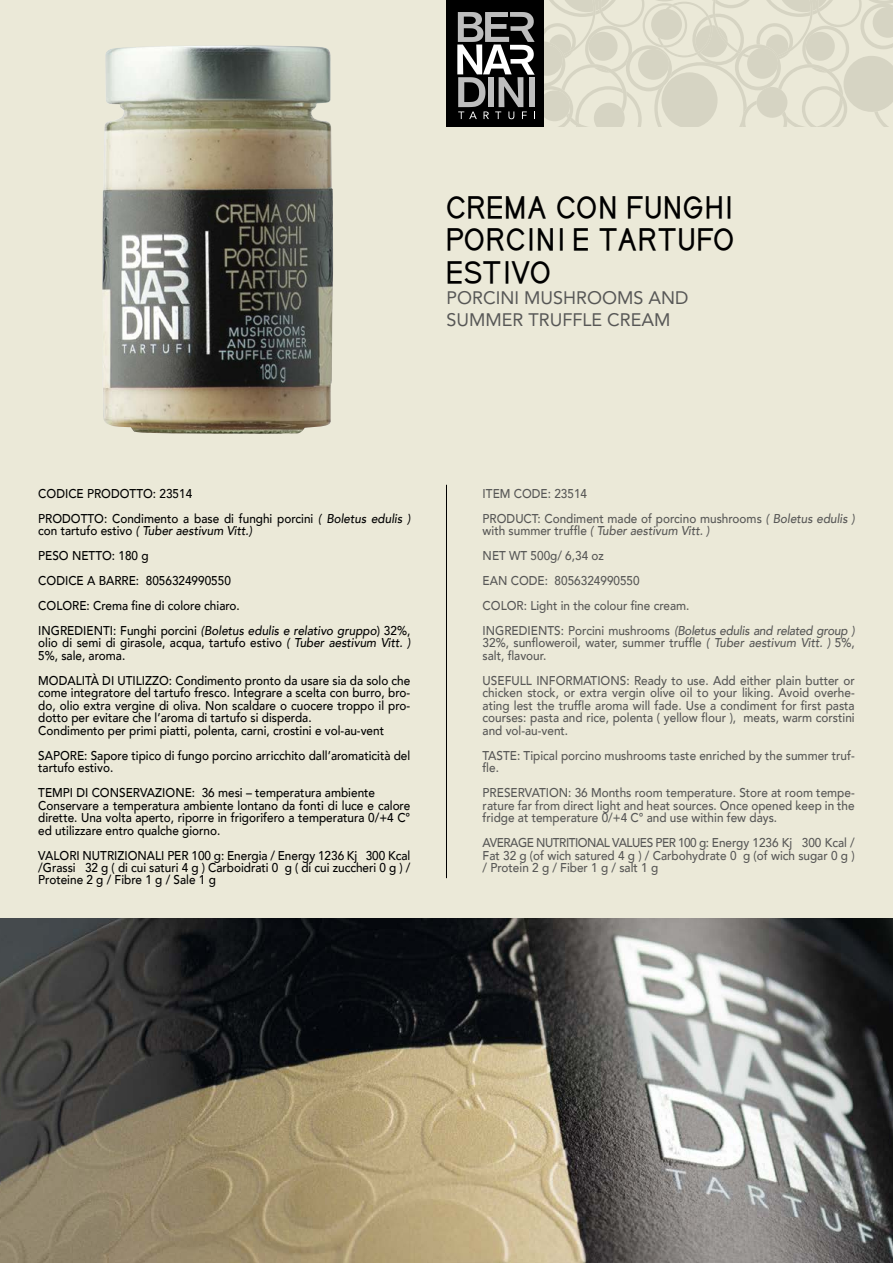
<style>
.page{position:relative;width:893px;height:1263px;background:#ebe9d8}
.page>*{position:absolute;margin:0;border:0;box-sizing:border-box;transform-origin:0 0}
.t1{font:700 27px/32.4px "Kirvy";color:#000}
.t2{font:18px/21.6px "Avenir";color:#575756}
.t3{font:500 12.75px/12.5px "Avenir";color:#000;scale:.92 1}
.t4{font:500 12.75px/12.5px "Avenir";color:#575756;scale:.92 1}
.s1{font-style:italic}
</style>
<div class="page">
<img style="left:0;top:918px;width:893px;height:345px">
<div style="left:446px;top:0;width:98px;height:127px;background:#000"></div>
<svg style="left:457px;top:0;width:436px;height:127px"></svg>
<hr style="left:446px;top:485px;width:1px;height:393px;background:#000">
<img style="left:102px;top:45px;width:231px;height:389px">
<h1 class="t1" style="left:446px;top:191px;width:291px">CREMA CON FUNGHI<br>PORCINI E TARTUFO<br>ESTIVO</h1>
<h2 class="t2" style="left:446px;top:287px;width:244px">PORCINI MUSHROOMS AND<br>SUMMER TRUFFLE CREAM</h2>
<p class="t3" style="left:38px;top:480px;width:406px;line-height:24.9px">CODICE PRODOTTO: 23514<br>PRODOTTO: Condimento a base di funghi porcini <span class="s1">( Boletus edulis )</span></p>
<p class="t3" style="left:38px;top:517px;width:406px;line-height:24.9px">con tartufo estivo <span class="s1">( Tuber aestivum Vitt.)<br></span>PESO NETTO: 180 g<br>CODICE A BARRE: 8056324990550<br>COLORE: Crema fine di colore chiaro.<br>INGREDIENTI: Funghi porcini <span class="s1">(Boletus edulis e relativo gruppo</span>) 32%,</p>
<p class="t3" style="left:38px;top:636px;width:406px">olio di semi di girasole, acqua, tartufo estivo <span class="s1">( Tuber aestivum Vitt. )<br></span>5%, sale, aroma.</p>
<p class="t3" style="left:38px;top:673px;width:406px">MODALITÀ DI UTILIZZO: Condimento pronto da usare sia da solo che come integratore del tartufo fresco. Integrare a scelta con burro, bro&shy;do, olio extra vergine di oliva. Non scaldare o cuocere troppo il pro&shy;dotto per evitare che l’aroma di tartufo si disperda.<br>Condimento per primi piatti, polenta, carni, crostini e vol-au-vent</p>
<p class="t3" style="left:38px;top:748px;width:406px">SAPORE: Sapore tipico di fungo porcino arricchito dall’aromaticità del tartufo estivo.</p>
<p class="t3" style="left:38px;top:786px;width:406px">TEMPI DI CONSERVAZIONE: 36 mesi – temperatura ambiente Conservare a temperatura ambiente lontano da fonti di luce e calore dirette. Una volta aperto, riporre in frigorifero a temperatura 0/+4 C° ed utilizzare entro qualche giorno.</p>
<p class="t3" style="left:38px;top:848px;width:406px;text-align:justify">VALORI NUTRIZIONALI PER 100 g: Energia / Energy 1236 Kj 300 Kcal /Grassi 32 g ( di cui saturi 4 g ) Carboidrati 0 g ( di cui zuccheri 0 g ) / Proteine 2 g / Fibre 1 g / Sale 1 g</p>
<p class="t4" style="left:483px;top:480px;width:406px;line-height:24.9px">ITEM CODE: 23514<br>PRODUCT: Condiment made of porcino mushrooms <span class="s1">( Boletus edulis )</span></p>
<p class="t4" style="left:483px;top:517px;width:406px;line-height:24.9px">with summer truffle <span class="s1">( Tuber aestivum Vitt. )<br></span>NET WT 500g/ 6,34 oz<br>EAN CODE: 8056324990550<br>COLOR: Light in the colour fine cream.<br>INGREDIENTS: Porcini mushrooms <span class="s1">(Boletus edulis and related group )</span></p>
<p class="t4" style="left:483px;top:636px;width:406px">32%, sunfloweroil, water, summer truffle <span class="s1">( Tuber aestivum Vitt. )</span> 5%, salt, flavour.</p>
<p class="t4" style="left:483px;top:673px;width:406px;text-align:justify">USEFULL INFORMATIONS: Ready to use. Add either plain butter or chicken stock, or extra vergin olive oil to your liking. Avoid overhe&shy;ating lest the truffle aroma will fade. Use a condiment for first pasta courses: pasta and rice, polenta ( yellow flour ), meats, warm corstini and vol-au-vent.</p>
<p class="t4" style="left:483px;top:748px;width:406px">TASTE: Tipical porcino mushrooms taste enriched by the summer truf&shy;fle.</p>
<p class="t4" style="left:483px;top:786px;width:406px;text-align:justify">PRESERVATION: 36 Months room temperature. Store at room tempe&shy;rature far from direct light and heat sources. Once opened keep in the fridge at temperature 0/+4 C° and use within few days.</p>
<p class="t4" style="left:483px;top:836px;width:406px;text-align:justify">AVERAGE NUTRITIONAL VALUES PER 100 g: Energy 1236 Kj 300 Kcal / Fat 32 g (of wich satured 4 g ) / Carbohydrate 0 g (of wich sugar 0 g ) / Protein 2 g / Fiber 1 g / salt 1 g</p>
</div>
